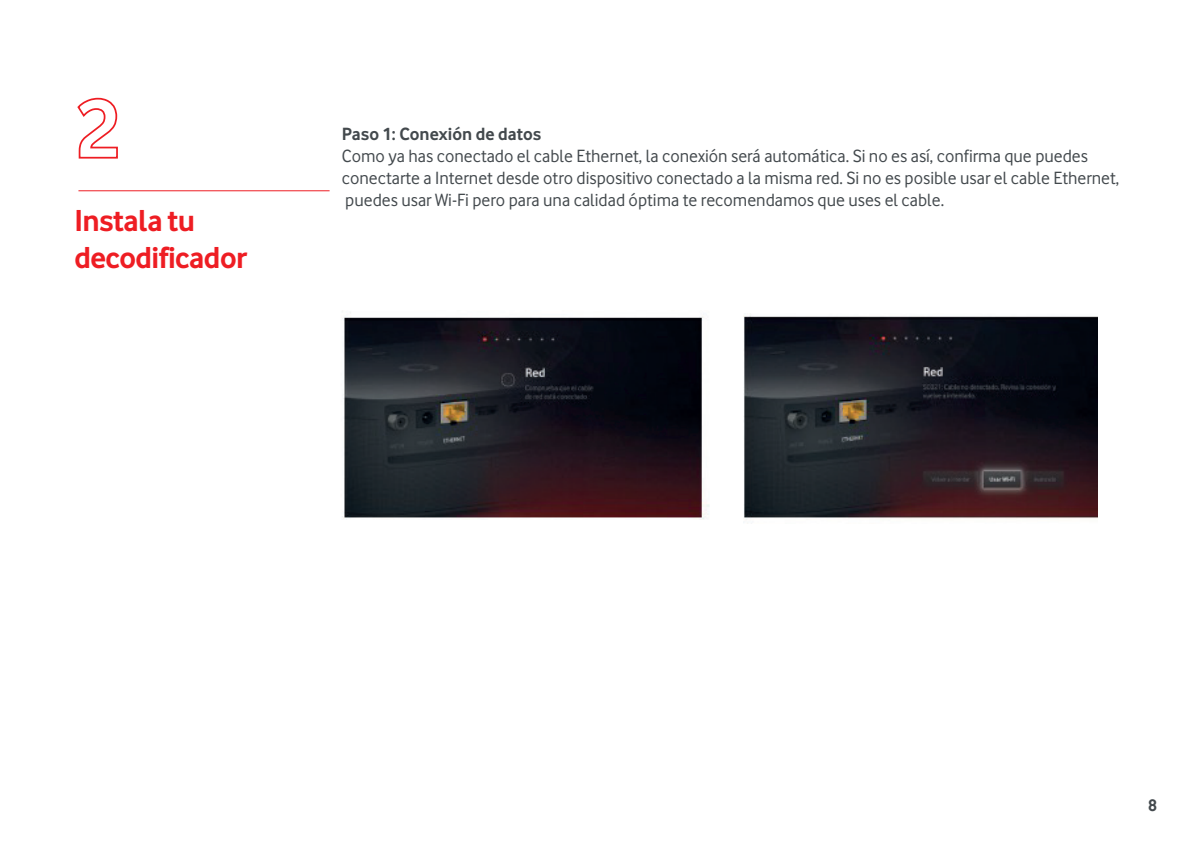
<style>
.page{position:relative;width:1201px;height:849px;background:#fff}
.page>*{position:absolute;margin:0;border:0;box-sizing:border-box;transform-origin:0 0}
.t1{font:700 31.5px/37.8px "Vodafone Rg";letter-spacing:-.02em;color:#ee1d23}
.t2{font:18.38px/22.1px "Vodafone Rg";color:#43494d}
.t3{font:700 18.38px "Vodafone Rg";color:#43494d}
.t4{font:700 17.5px "Vodafone Rg";color:#43494d}
</style>
<div class="page">
<svg style="left:77px;top:97px;width:41px;height:62px"></svg>
<hr style="left:78px;top:190px;width:251px;height:1px;background:#ee1d23">
<img style="left:342px;top:311px;width:368px;height:208px">
<img style="left:744px;top:313px;width:353px;height:207px">
<h1 class="t1" style="left:74px;top:201px;width:174px">Instala tu decodificador</h1>
<p class="t3" style="left:342px;top:123px;width:201px">Paso 1: Conexión de datos</p>
<p class="t2" style="left:342px;top:145px;width:779px">Como ya has conectado el cable Ethernet, la conexión será automática. Si no es así, confirma que puedes conectarte a Internet desde otro dispositivo conectado a la misma red. Si no es posible usar el cable Ethernet, puedes usar Wi-Fi pero para una calidad óptima te recomendamos que uses el cable.</p>
<p class="t4" style="left:1148px;top:794px;width:10px">8</p>
</div>
